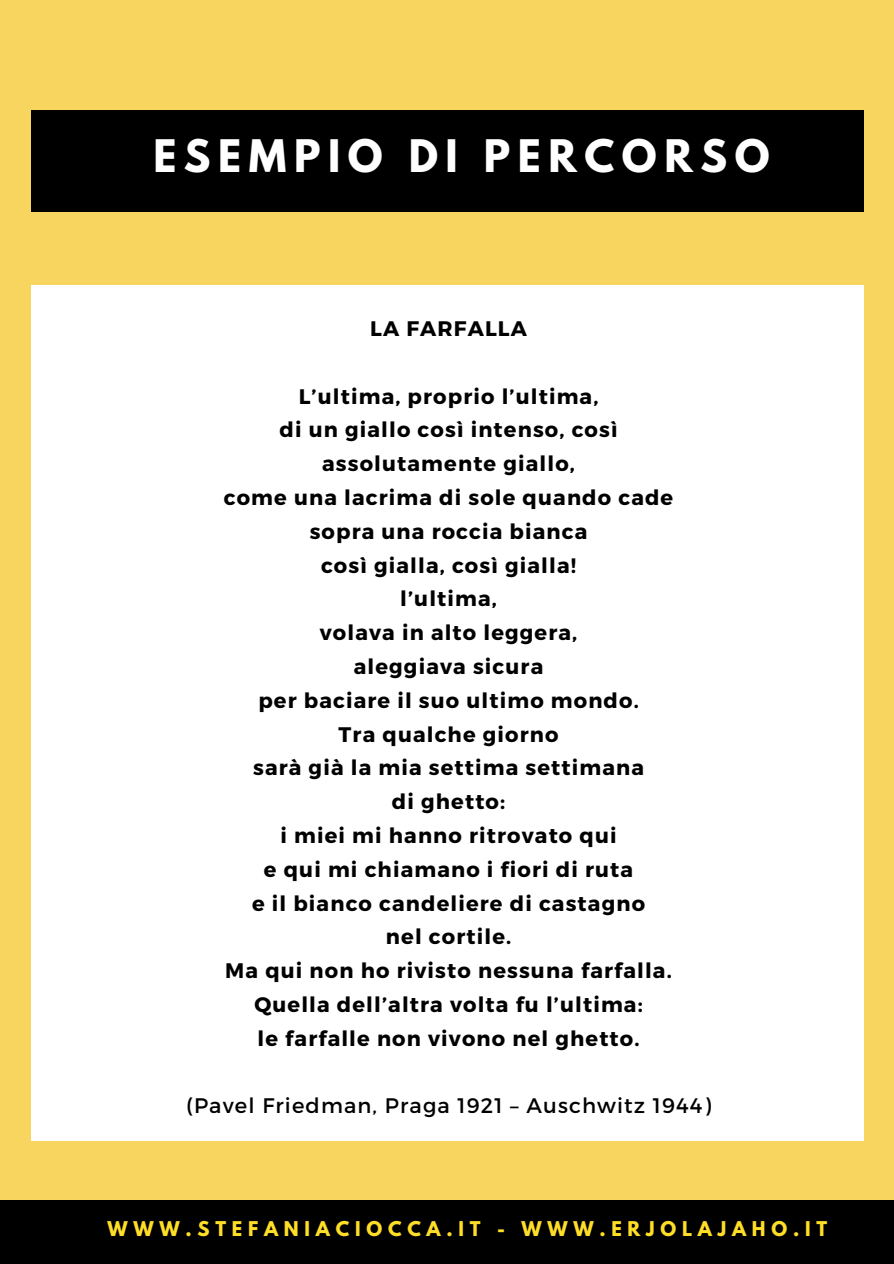
<style>
.page{position:relative;width:894px;height:1264px;background:#fff}
.page>*{position:absolute;margin:0;border:0;box-sizing:border-box;transform-origin:0 0}
.t1{font:700 39.75px "League Spartan";letter-spacing:.19em;color:#fff}
.t2{font:700 21px/33.8px "Montserrat";letter-spacing:.055em;color:#000;text-align:center}
.t3{font:21px "Montserrat";letter-spacing:.055em;color:#000}
.t4{font:700 18px "League Spartan";letter-spacing:.32em;color:#ffde27}
</style>
<div class="page">
<div style="left:0;top:0;width:893px;height:1263px;background:#f7d55e"></div>
<div style="left:31px;top:285px;width:832px;height:855px;background:#fff"></div>
<div style="left:31px;top:110px;width:832px;height:102px;background:#000"></div>
<div style="left:0;top:1200px;width:893px;height:63px;background:#000"></div>
<h1 class="t1" style="left:153px;top:136px;width:617px">ESEMPIO DI PERCORSO</h1>
<p class="t2" style="left:370px;top:310px;width:158px">LA FARFALLA</p>
<p class="t2" style="left:224px;top:378px;width:451px">L’ultima, proprio l’ultima,<br>di un giallo così intenso, così assolutamente giallo,<br>come una lacrima di sole quando cade sopra una roccia bianca<br>così gialla, così gialla!<br>l’ultima,<br>volava in alto leggera,<br>aleggiava sicura<br>per baciare il suo ultimo mondo.<br>Tra qualche giorno<br>sarà già la mia settima settimana<br>di ghetto:<br>i miei mi hanno ritrovato qui<br>e qui mi chiamano i fiori di ruta<br>e il bianco candeliere di castagno<br>nel cortile.<br>Ma qui non ho rivisto nessuna farfalla.<br>Quella dell’altra volta fu l’ultima:<br>le farfalle non vivono nel ghetto.</p>
<p class="t3" style="left:186px;top:1092px;width:526px">(Pavel Friedman, Praga 1921 – Auschwitz 1944)</p>
<p class="t4" style="left:108px;top:1219px;width:720px">WWW.STEFANIACIOCCA.IT - WWW.ERJOLAJAHO.IT</p>
</div>
